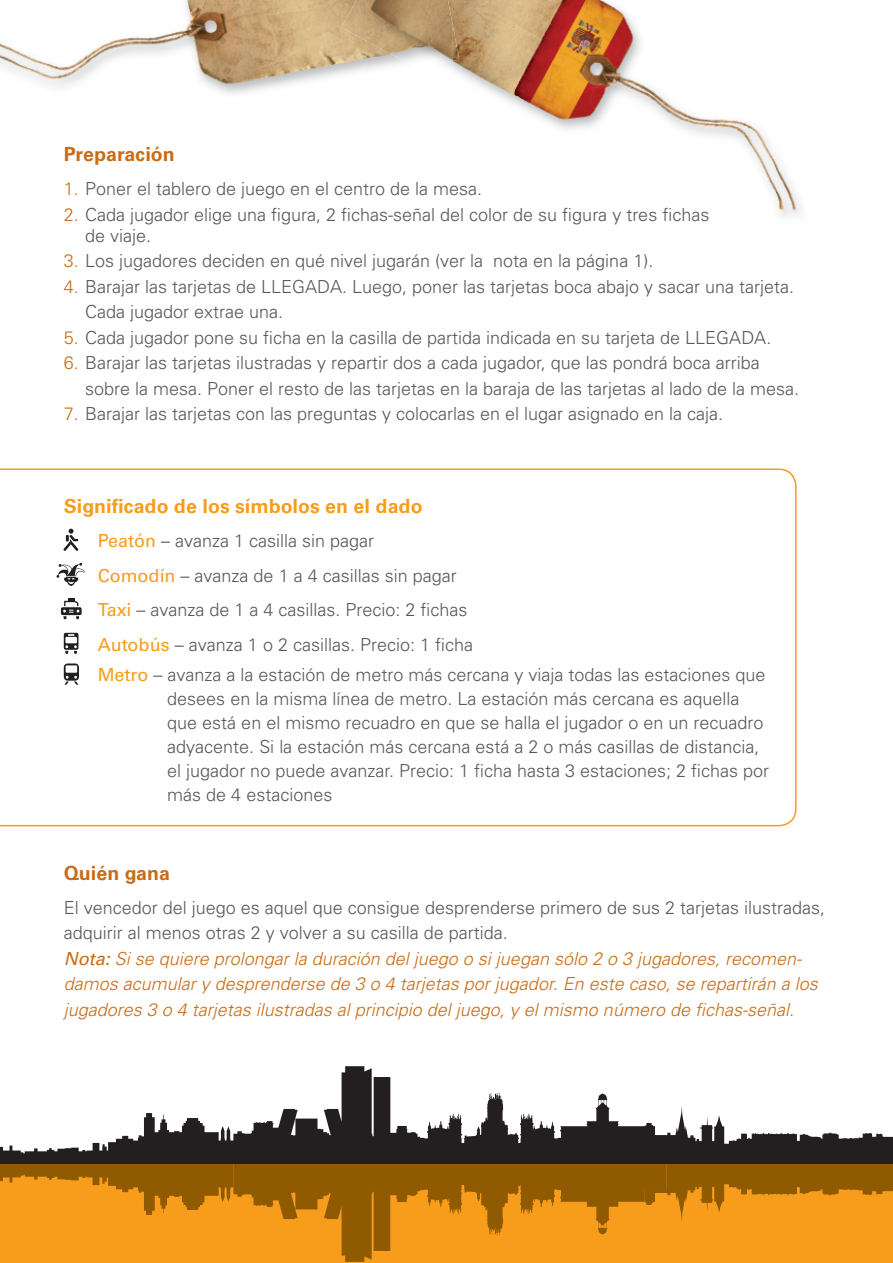
<style>
.page{position:relative;width:893px;height:1263px;background:#fff}
.page>*{position:absolute;margin:0;border:0;box-sizing:border-box;transform-origin:0 0}
.t1{font:700 19.5px "Univers S";color:#f89c1c}
.t2{font:700 19.5px "Univers S";color:#ca6c17}
.t3{font:300 18px/24px "Univers";color:#57585a}
.t4{font:italic 300 18px/25.5px "Univers";color:#ca6c17}
.s1{color:#ca6c17}
.s2{font-family:"Univers S";font-weight:400;color:#f89c1c}
.s3{font-style:normal;color:#57585a}
.s4{font-weight:400}
</style>
<div class="page">
<div style="left:0;top:1161px;width:893px;height:102px;background:#f89c1c"></div>
<svg style="left:0;top:1106px;width:893px;height:58px"></svg>
<svg style="left:0;top:1164px;width:893px;height:58px"></svg>
<svg style="left:233px;top:1066px;width:434px;height:196px"></svg>
<svg style="left:0;top:468px;width:797px;height:358px"></svg>
<img style="left:0;top:0;width:416px;height:94px">
<img style="left:366px;top:88px;width:50px;height:6px">
<img style="left:366px;top:41px;width:50px;height:36px">
<img style="left:342px;top:0;width:24px;height:41px">
<img style="left:453px;top:0;width:348px;height:217px">
<img style="left:416px;top:0;width:37px;height:70px">
<img style="left:453px;top:26px;width:6px;height:35px">
<svg style="left:61px;top:598px;width:21px;height:21px"></svg>
<svg style="left:64px;top:633px;width:14px;height:21px"></svg>
<svg style="left:64px;top:663px;width:15px;height:22px"></svg>
<svg style="left:63px;top:529px;width:16px;height:22px"></svg>
<svg style="left:57px;top:562px;width:27px;height:24px"></svg>
<p class="t2" style="left:64px;top:147px;width:112px">Preparación</p>
<p class="t3" style="left:64px;top:178px;width:420px"><span class="s1">1.</span> Poner el tablero de juego en el centro de la mesa.</p>
<p class="t3" style="left:85px;top:205px;width:626px;line-height:21px;text-indent:-21px"><span class="s1">2.</span> Cada jugador elige una figura, 2 fichas-señal del color de su figura y tres fichas de viaje.</p>
<p class="t3" style="left:64px;top:249px;width:591px"><span class="s1">3.</span> Los jugadores deciden en qué nivel jugarán (ver la nota en la página 1).</p>
<p class="t3" style="left:85px;top:274px;width:711px;line-height:25.5px;text-indent:-21px"><span class="s1">4.</span> Barajar las tarjetas de LLEGADA. Luego, poner las tarjetas boca abajo y sacar una tarjeta.<br>Cada jugador extrae una.</p>
<p class="t3" style="left:64px;top:326px;width:709px"><span class="s1">5.</span> Cada jugador pone su ficha en la casilla de partida indicada en su tarjeta de LLEGADA.</p>
<p class="t3" style="left:85px;top:352px;width:716px;line-height:25.5px;text-indent:-21px"><span class="s1">6.</span> Barajar las tarjetas ilustradas y repartir dos a cada jugador, que las pondrá boca arriba sobre la mesa. Poner el resto de las tarjetas en la baraja de las tarjetas al lado de la mesa.</p>
<p class="t3" style="left:64px;top:404px;width:661px"><span class="s1">7.</span> Barajar las tarjetas con las preguntas y colocarlas en el lugar asignado en la caja.</p>
<p class="t1" style="left:64px;top:499px;width:360px">Significado de los símbolos en el dado</p>
<p class="t3" style="left:98px;top:524px;width:377px;line-height:34.5px"><span class="s2">Peatón</span> – avanza 1 casilla sin pagar<br><span class="s2">Comodín</span> – avanza de 1 a 4 casillas sin pagar <span class="s2">Taxi</span> – avanza de 1 a 4 casillas. Precio: 2 fichas <span class="s2">Autobús</span> – avanza 1 o 2 casillas. Precio: 1 ficha</p>
<p class="t3" style="left:167px;top:664px;width:603px;text-indent:-69px"><span class="s2">Metro</span> – avanza a la estación de metro más cercana y viaja todas las estaciones que desees en la misma línea de metro. La estación más cercana es aquella que está en el mismo recuadro en que se halla el jugador o en un recuadro adyacente. Si la estación más cercana está a 2 o más casillas de distancia, el jugador no puede avanzar. Precio: 1 ficha hasta 3 estaciones; 2 fichas por más de 4 estaciones</p>
<p class="t2" style="left:64px;top:866px;width:108px">Quién gana</p>
<p class="t4" style="left:64px;top:896px;width:763px"><span class="s3">El vencedor del juego es aquel que consigue desprenderse primero de sus 2 tarjetas ilustradas, adquirir al menos otras 2 y volver a su casilla de partida.<br></span><span class="s4">Nota:</span> Si se quiere prolongar la duración del juego o si juegan sólo 2 o 3 jugadores, recomen&shy;damos acumular y desprenderse de 3 o 4 tarjetas por jugador. En este caso, se repartirán a los jugadores 3 o 4 tarjetas ilustradas al principio del juego, y el mismo número de fichas-señal.</p>
</div>
